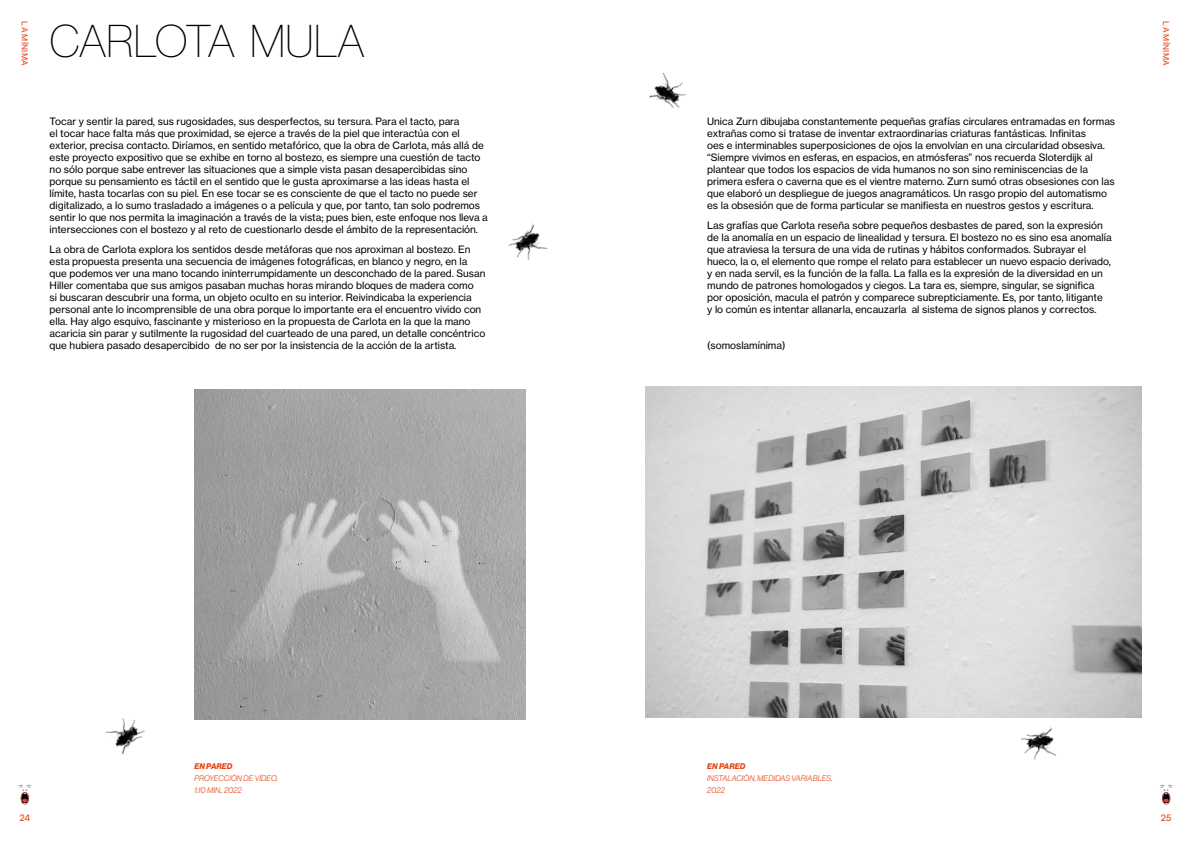
<style>
.page{position:relative;width:1191px;height:842px;background:#fff}
.page>*{position:absolute;margin:0;border:0;box-sizing:border-box;transform-origin:0 0}
.t1{font:45px "N Haas Grotesk DS Pro 25 Th";color:#000}
.Estilo_de_párrafo_1{font:10px/12px "N Haas Grotesk TX Pro 55 Rg";color:#000}
.t2{font:500 9px "Satoshi";color:#e74011}
.t3{font:8px "N Haas Grotesk DS Pro 46 Lt It";letter-spacing:.015em;color:#e74011}
.t4{font:8px "N Haas Grotesk TX Pro 55 Rg";letter-spacing:.035em;color:#e74011}
.t5{font:8px "N Haas Grotesk DS Pro 76 Bd It";letter-spacing:.015em;color:#e74011}
</style>
<div class="page">
<img style="left:194px;top:389px;width:331px;height:330px">
<img style="left:645px;top:386px;width:496px;height:332px">
<img style="left:649px;top:73px;width:37px;height:35px">
<img style="left:508px;top:223px;width:40px;height:37px">
<img style="left:106px;top:718px;width:39px;height:37px">
<img style="left:1020px;top:726px;width:36px;height:34px">
<svg style="left:18px;top:784px;width:14px;height:20px"></svg>
<svg style="left:1159px;top:784px;width:14px;height:20px"></svg>
<p class="t4" style="left:30px;top:21px;width:46px;rotate:90deg">LA MÍNIMA</p>
<p class="t4" style="left:1170px;top:21px;width:46px;rotate:90deg">LA MÍNIMA</p>
<p class="t1" style="left:50px;top:16px;width:317px">CARLOTA MULA</p>
<p class="Estilo_de_párrafo_1" style="left:50px;top:116px;width:440px">Tocar y sentir la pared, sus rugosidades, sus desperfectos, su tersura. Para el tacto, para<br>el tocar hace falta más que proximidad, se ejerce a través de la piel que interactúa con el exterior, precisa contacto. Diríamos, en sentido metafórico, que la obra de Carlota, más allá de este proyecto expositivo que se exhibe en torno al bostezo, es siempre una cuestión de tacto no sólo porque sabe entrever las situaciones que a simple vista pasan desapercibidas sino porque su pensamiento es táctil en el sentido que le gusta aproximarse a las ideas hasta el límite, hasta tocarlas con su piel. En ese tocar se es consciente de que el tacto no puede ser digitalizado, a lo sumo trasladado a imágenes o a película y que, por tanto, tan solo podremos sentir lo que nos permita la imaginación a través de la vista; pues bien, este enfoque nos lleva a intersecciones con el bostezo y al reto de cuestionarlo desde el ámbito de la representación.</p>
<p class="Estilo_de_párrafo_1" style="left:50px;top:244px;width:437px">La obra de Carlota explora los sentidos desde metáforas que nos aproximan al bostezo. En esta propuesta presenta una secuencia de imágenes fotográficas, en blanco y negro, en la que podemos ver una mano tocando ininterrumpidamente un desconchado de la pared. Susan Hiller comentaba que sus amigos pasaban muchas horas mirando bloques de madera como<br>si buscaran descubrir una forma, un objeto oculto en su interior. Reivindicaba la experiencia personal ante lo incomprensible de una obra porque lo importante era el encuentro vivido con ella. Hay algo esquivo, fascinante y misterioso en la propuesta de Carlota en la que la mano acaricia sin parar y sutilmente la rugosidad del cuarteado de una pared, un detalle concéntrico que hubiera pasado desapercibido de no ser por la insistencia de la acción de la artista.</p>
<p class="t5" style="left:194px;top:762px;width:40px">EN PARED</p>
<p class="t3" style="left:194px;top:774px;width:85px">PROYECCIÓN DE VÍDEO,</p>
<p class="t3" style="left:194px;top:786px;width:49px">1:10 MIN., 2022</p>
<p class="Estilo_de_párrafo_1" style="left:707px;top:116px;width:409px">Unica Zurn dibujaba constantemente pequeñas grafías circulares entramadas en formas extrañas como si tratase de inventar extraordinarias criaturas fantásticas. Infinitas<br>oes e interminables superposiciones de ojos la envolvían en una circularidad obsesiva. “Siempre vivimos en esferas, en espacios, en atmósferas” nos recuerda Sloterdijk al plantear que todos los espacios de vida humanos no son sino reminiscencias de la primera esfera o caverna que es el vientre materno. Zurn sumó otras obsesiones con las que elaboró un despliegue de juegos anagramáticos. Un rasgo propio del automatismo es la obsesión que de forma particular se manifiesta en nuestros gestos y escritura.</p>
<p class="Estilo_de_párrafo_1" style="left:707px;top:220px;width:406px">Las grafías que Carlota reseña sobre pequeños desbastes de pared, son la expresión de la anomalía en un espacio de linealidad y tersura. El bostezo no es sino esa anomalía que atraviesa la tersura de una vida de rutinas y hábitos conformados. Subrayar el hueco, la o, el elemento que rompe el relato para establecer un nuevo espacio derivado, y en nada servil, es la función de la falla. La falla es la expresión de la diversidad en un mundo de patrones homologados y ciegos. La tara es, siempre, singular, se significa por oposición, macula el patrón y comparece subrepticiamente. Es, por tanto, litigante<br>y lo común es intentar allanarla, encauzarla al sistema de signos planos y correctos.</p>
<p class="Estilo_de_párrafo_1" style="left:707px;top:340px;width:80px">(somoslamínima)</p>
<p class="t5" style="left:707px;top:762px;width:40px">EN PARED</p>
<p class="t3" style="left:707px;top:774px;width:127px">INSTALACIÓN, MEDIDAS VARIABLES,</p>
<p class="t3" style="left:707px;top:786px;width:19px">2022</p>
<p class="t2" style="left:19px;top:812px;width:12px">24</p>
<p class="t2" style="left:1161px;top:812px;width:12px">25</p>
</div>
